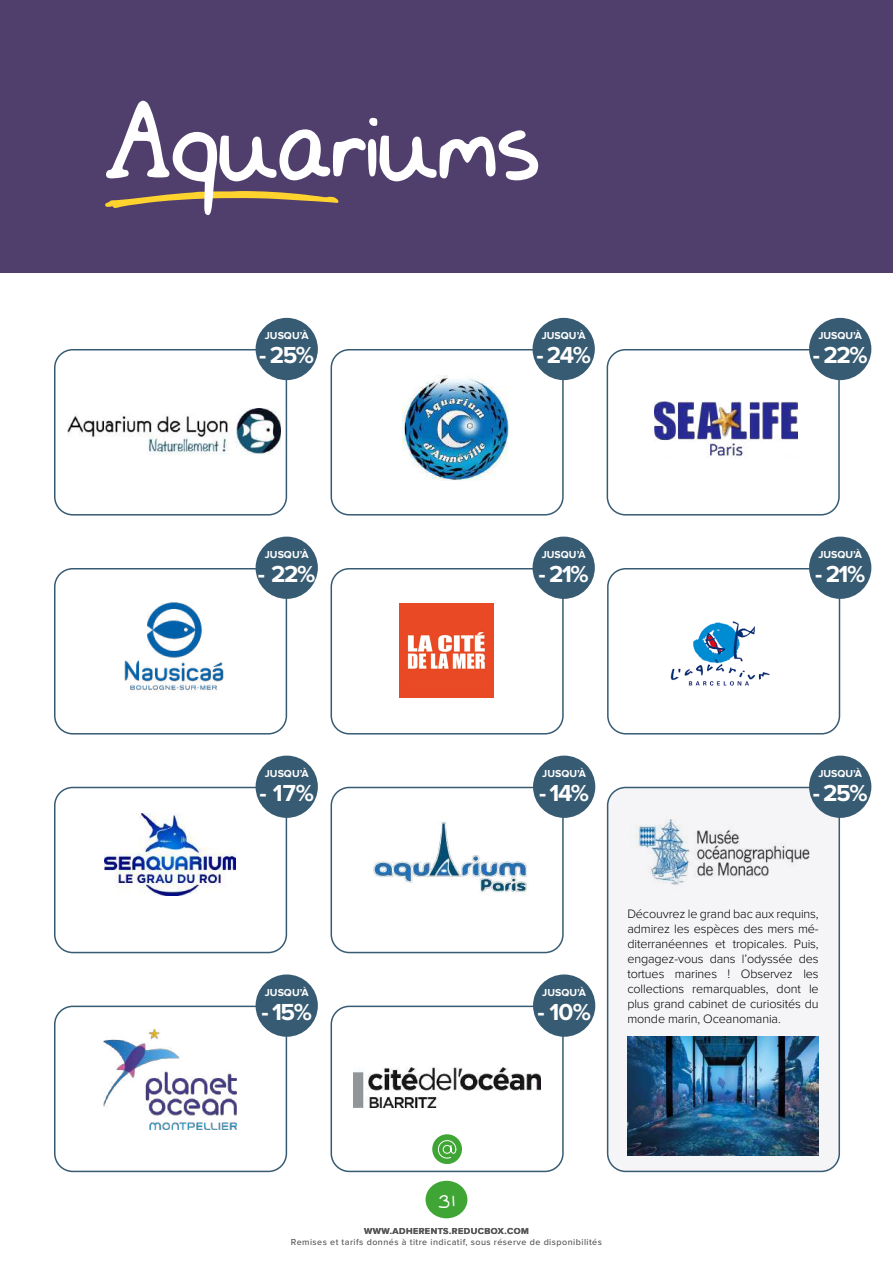
<style>
.page{position:relative;width:893px;height:1263px;background:#fff}
.page>*{position:absolute;margin:0;border:0;box-sizing:border-box;transform-origin:0 0}
.t1{font:193.8px "Schoolwork";letter-spacing:-.09em;color:#fff}
.t2{font:30px "Schoolwork";color:#fff}
.t3{font:700 24px "Proxima Nova";letter-spacing:-.06em;color:#fff}
.t4{font:300 12.6px/15.1px "Proxima Nova";letter-spacing:-.01em;color:#000;text-align:justify}
.t5{font:700 10.5px "Proxima Nova";color:#fff}
.t6{font:500 9px "Proxima Nova";letter-spacing:.05em;color:#575756}
.t7{font:700 9px "Proxima Nova";letter-spacing:.05em;color:#575756}
</style>
<div class="page">
<div style="left:608px;top:787px;width:231px;height:384px;background:#f5f5f7;border-radius:18px"></div>
<div style="left:607px;top:787px;width:233px;height:385px;border:2px solid #375b72;border-radius:18px"></div>
<div style="left:607px;top:568px;width:233px;height:166px;border:2px solid #375b72;border-radius:18px"></div>
<div style="left:54px;top:568px;width:233px;height:166px;border:2px solid #375b72;border-radius:18px"></div>
<div style="left:331px;top:568px;width:233px;height:166px;border:2px solid #375b72;border-radius:18px"></div>
<div style="left:0;top:0;width:893px;height:272px;background:#503f6c"></div>
<svg style="left:105px;top:191px;width:234px;height:17px"></svg>
<img style="left:124px;top:602px;width:100px;height:91px">
<img style="left:400px;top:603px;width:93px;height:94px">
<img style="left:670px;top:621px;width:100px;height:65px">
<img style="left:635px;top:819px;width:175px;height:66px">
<div style="left:54px;top:349px;width:233px;height:166px;border:2px solid #375b72;border-radius:18px"></div>
<img style="left:68px;top:408px;width:213px;height:47px">
<div style="left:256px;top:318px;width:62px;height:62px;background:#375b72;border-radius:50%"></div>
<div style="left:607px;top:349px;width:233px;height:166px;border:2px solid #375b72;border-radius:18px"></div>
<img style="left:655px;top:401px;width:142px;height:56px">
<div style="left:809px;top:318px;width:62px;height:62px;background:#375b72;border-radius:50%"></div>
<div style="left:331px;top:349px;width:233px;height:166px;border:2px solid #375b72;border-radius:18px"></div>
<img style="left:403px;top:375px;width:105px;height:105px">
<div style="left:533px;top:318px;width:62px;height:62px;background:#375b72;border-radius:50%"></div>
<div style="left:54px;top:1005px;width:233px;height:167px;border:2px solid #375b72;border-radius:18px"></div>
<img style="left:104px;top:1029px;width:132px;height:100px">
<div style="left:256px;top:974px;width:62px;height:63px;background:#375b72;border-radius:50%"></div>
<div style="left:331px;top:787px;width:233px;height:166px;border:2px solid #375b72;border-radius:18px"></div>
<img style="left:373px;top:822px;width:154px;height:74px">
<div style="left:533px;top:756px;width:62px;height:62px;background:#375b72;border-radius:50%"></div>
<div style="left:54px;top:787px;width:233px;height:166px;border:2px solid #375b72;border-radius:18px"></div>
<img style="left:105px;top:813px;width:130px;height:83px">
<div style="left:256px;top:756px;width:62px;height:62px;background:#375b72;border-radius:50%"></div>
<div style="left:533px;top:537px;width:62px;height:62px;background:#375b72;border-radius:50%"></div>
<div style="left:809px;top:537px;width:62px;height:62px;background:#375b72;border-radius:50%"></div>
<div style="left:256px;top:537px;width:62px;height:62px;background:#375b72;border-radius:50%"></div>
<div style="left:809px;top:756px;width:62px;height:62px;background:#375b72;border-radius:50%"></div>
<img style="left:627px;top:1037px;width:192px;height:119px">
<div style="left:331px;top:1005px;width:233px;height:167px;border:2px solid #375b72;border-radius:18px"></div>
<div style="left:432px;top:1134px;width:30px;height:30px;background:#3fa535;border-radius:50%"></div>
<svg style="left:437px;top:1140px;width:20px;height:19px"></svg>
<div style="left:533px;top:974px;width:62px;height:63px;background:#375b72;border-radius:50%"></div>
<img style="left:353px;top:1067px;width:187px;height:41px">
<div style="left:426px;top:1181px;width:41px;height:37px;background:#3fa535;border-radius:50%"></div>
<h1 class="t1" style="left:96px;top:69px;width:454px">Aquariums</h1>
<p class="t5" style="left:265px;top:331px;width:45px">JUSQU’À</p>
<h3 class="t3" style="left:259px;top:344px;width:56px">- 25%</h3>
<p class="t5" style="left:542px;top:331px;width:45px">JUSQU’À</p>
<h3 class="t3" style="left:536px;top:344px;width:56px">- 24%</h3>
<p class="t5" style="left:818px;top:331px;width:45px">JUSQU’À</p>
<h3 class="t3" style="left:813px;top:344px;width:56px">- 22%</h3>
<p class="t5" style="left:265px;top:549px;width:45px">JUSQU’À</p>
<h3 class="t3" style="left:258px;top:563px;width:59px">- 22%</h3>
<p class="t5" style="left:542px;top:549px;width:45px">JUSQU’À</p>
<h3 class="t3" style="left:539px;top:563px;width:52px">- 21%</h3>
<p class="t5" style="left:818px;top:549px;width:45px">JUSQU’À</p>
<h3 class="t3" style="left:815px;top:563px;width:52px">- 21%</h3>
<p class="t5" style="left:265px;top:768px;width:45px">JUSQU’À</p>
<h3 class="t3" style="left:259px;top:782px;width:56px">- 17%</h3>
<p class="t5" style="left:265px;top:987px;width:45px">JUSQU’À</p>
<h3 class="t3" style="left:262px;top:1000px;width:52px">- 15%</h3>
<p class="t5" style="left:542px;top:768px;width:45px">JUSQU’À</p>
<h3 class="t3" style="left:539px;top:782px;width:52px">- 14%</h3>
<p class="t5" style="left:818px;top:768px;width:45px">JUSQU’À</p>
<h3 class="t3" style="left:813px;top:782px;width:56px">- 25%</h3>
<p class="t5" style="left:542px;top:987px;width:45px">JUSQU’À</p>
<h3 class="t3" style="left:537px;top:1000px;width:55px">- 10%</h3>
<p class="t4" style="left:627px;top:906px;width:193px">Découvrez le grand bac aux requins, admirez les espèces des mers mé&shy;diterranéennes et tropicales. Puis, engagez-vous dans l’odyssée des tortues marines ! Observez les collections remarquables, dont le plus grand cabinet de curiosités du monde marin, Oceanomania.</p>
<h2 class="t2" style="left:437px;top:1190px;width:20px">31</h2>
<p class="t7" style="left:364px;top:1227px;width:166px">WWW.ADHERENTS.REDUCBOX.COM</p>
<p class="t6" style="left:291px;top:1235px;width:312px">Remises et tarifs donnés à titre indicatif, sous réserve de disponibilités</p>
</div>
